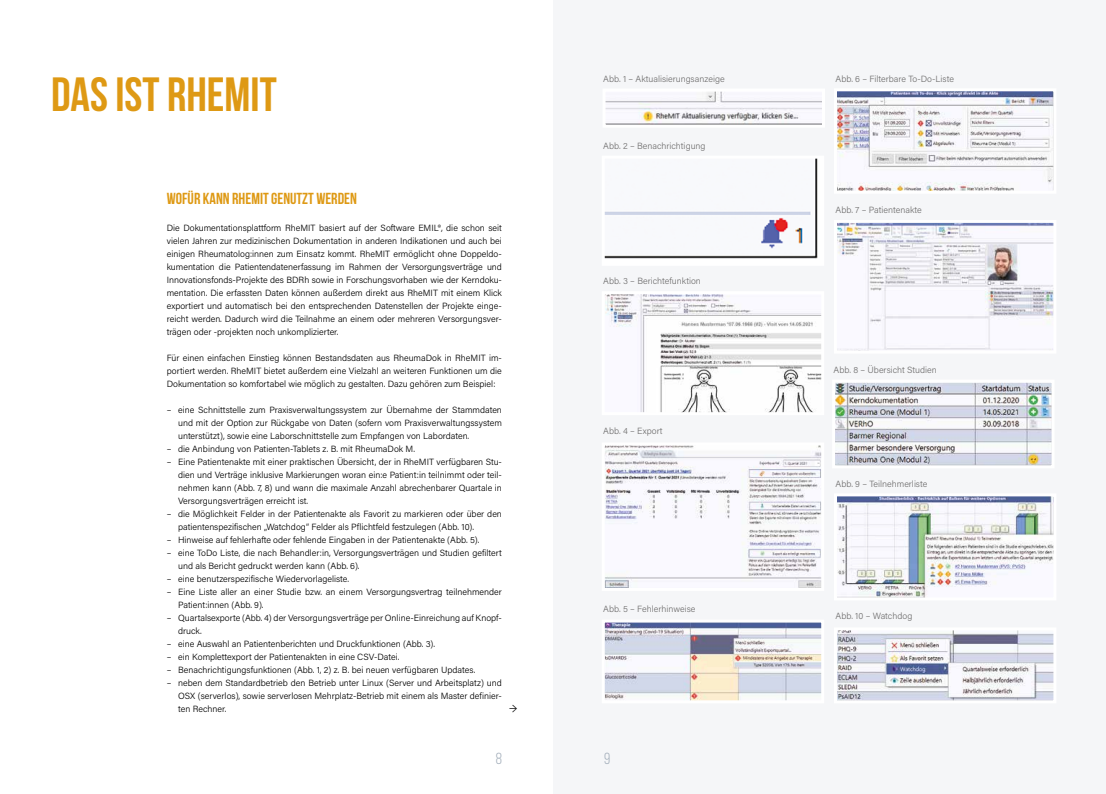
<style>
.page{position:relative;width:1106px;height:794px;background:#fff}
.page>*{position:absolute;margin:0;border:0;box-sizing:border-box;transform-origin:0 0}
.t1{font:700 48px "Bebas Neue";color:#de9914}
.t2{font:700 16px "Bebas Neue";color:#de9914}
.t3{font:16px "Bebas Neue";color:#9da9b6}
.t4{font:9.5px "Acumin Pro";color:#000}
.t5{font:300 9px/13px "Acumin Pro";color:#000;text-align:justify}
.t6{font:300 9px "Acumin Pro";color:#706f6f}
</style>
<div class="page">
<div style="left:553px;top:0;width:553px;height:794px;background:#f5f6f8"></div>
<img style="left:606px;top:92px;width:215px;height:32px">
<div style="left:602px;top:88px;width:223px;height:40px;border:3px solid #fff"></div>
<img style="left:606px;top:160px;width:212px;height:99px">
<img style="left:606px;top:295px;width:214px;height:116px">
<img style="left:606px;top:446px;width:214px;height:141px">
<img style="left:606px;top:623px;width:214px;height:76px">
<div style="left:602px;top:619px;width:222px;height:84px;border:3px solid #fff"></div>
<img style="left:838px;top:92px;width:214px;height:98px">
<div style="left:834px;top:88px;width:222px;height:106px;border:3px solid #fff"></div>
<img style="left:838px;top:224px;width:214px;height:125px">
<div style="left:834px;top:220px;width:222px;height:133px;border:3px solid #fff"></div>
<img style="left:836px;top:383px;width:214px;height:81px">
<div style="left:832px;top:379px;width:222px;height:89px;border:3px solid #fff"></div>
<img style="left:838px;top:631px;width:214px;height:68px">
<div style="left:834px;top:627px;width:222px;height:76px;border:3px solid #fff"></div>
<img style="left:838px;top:497px;width:214px;height:99px">
<div style="left:834px;top:493px;width:222px;height:107px;border:3px solid #fff"></div>
<h1 class="t1" style="left:51px;top:68px;width:227px">DAS IST RHEMIT</h1>
<h2 class="t2" style="left:167px;top:190px;width:192px">WOFÜR KANN RHEMIT GENUTZT WERDEN</h2>
<p class="t5" style="left:167px;top:221px;width:337px">Die Dokumentationsplattform RheMIT basiert auf der Software EMIL®, die schon seit vielen Jahren zur medizinischen Dokumentation in anderen Indikationen und auch bei einigen Rheumatolog:innen zum Einsatz kommt. RheMIT ermöglicht ohne Doppeldo&shy;kumentation die Patientendatenerfassung im Rahmen der Versorgungsverträge und Innovationsfonds-Projekte des BDRh sowie in Forschungsvorhaben wie der Kerndoku&shy;mentation. Die erfassten Daten können außerdem direkt aus RheMIT mit einem Klick exportiert und automatisch bei den entsprechenden Datenstellen der Projekte einge&shy;reicht werden. Dadurch wird die Teilnahme an einem oder mehreren Versorgungsver&shy;trägen oder -projekten noch unkomplizierter.</p>
<p class="t5" style="left:167px;top:351px;width:337px">Für einen einfachen Einstieg können Bestandsdaten aus RheumaDok in RheMIT im&shy;portiert werden. RheMIT bietet außerdem eine Vielzahl an weiteren Funktionen um die Dokumentation so komfortabel wie möglich zu gestalten. Dazu gehören zum Beispiel:</p>
<p class="t5" style="left:178px;top:403px;width:325px;text-indent:-11px">– eine Schnittstelle zum Praxisverwaltungssystem zur Übernahme der Stammdaten und mit der Option zur Rückgabe von Daten (sofern vom Praxisverwaltungssystem unterstützt), sowie eine Laborschnittstelle zum Empfangen von Labordaten.</p>
<p class="t5" style="left:167px;top:442px;width:250px">– die Anbindung von Patienten-Tablets z. B. mit RheumaDok M.</p>
<p class="t5" style="left:178px;top:455px;width:325px;text-indent:-11px">– Eine Patientenakte mit einer praktischen Übersicht, der in RheMIT verfügbaren Stu&shy;dien und Verträge inklusive Markierungen woran ein:e Patient:in teilnimmt oder teil&shy;nehmen kann (Abb. 7, 8) und wann die maximale Anzahl abrechenbarer Quartale in Versorgungsverträgen erreicht ist.</p>
<p class="t5" style="left:178px;top:507px;width:325px;text-indent:-11px">– die Möglichkeit Felder in der Patientenakte als Favorit zu markieren oder über den patientenspezifischen „Watchdog“ Felder als Pflichtfeld festzulegen (Abb. 10).</p>
<p class="t5" style="left:167px;top:533px;width:314px">– Hinweise auf fehlerhafte oder fehlende Eingaben in der Patientenakte (Abb. 5).</p>
<p class="t5" style="left:178px;top:546px;width:325px;text-indent:-11px">– eine ToDo Liste, die nach Behandler:in, Versorgungsverträgen und Studien gefiltert und als Bericht gedruckt werden kann (Abb. 6).</p>
<p class="t5" style="left:167px;top:572px;width:184px">– eine benutzerspezifische Wiedervorlageliste.</p>
<p class="t5" style="left:178px;top:585px;width:325px;text-indent:-11px">– Eine Liste aller an einer Studie bzw. an einem Versorgungsvertrag teilnehmender<br>Patient:innen (Abb. 9).</p>
<p class="t5" style="left:178px;top:611px;width:325px;text-indent:-11px">– Quartalsexporte (Abb. 4) der Versorgungsverträge per Online-Einreichung auf Knopf&shy;druck.</p>
<p class="t5" style="left:167px;top:637px;width:270px">– eine Auswahl an Patientenberichten und Druckfunktionen (Abb. 3).</p>
<p class="t5" style="left:167px;top:650px;width:234px">– ein Komplettexport der Patientenakten in eine CSV-Datei.</p>
<p class="t5" style="left:167px;top:663px;width:310px">– Benachrichtigungsfunktionen (Abb. 1, 2) z. B. bei neuen verfügbaren Updates.</p>
<p class="t5" style="left:178px;top:676px;width:325px;text-indent:-11px">– neben dem Standardbetrieb den Betrieb unter Linux (Server und Arbeitsplatz) und OSX (serverlos), sowie serverlosen Mehrplatz-Betrieb mit einem als Master definier&shy;ten Rechner.</p>
<p class="t4" style="left:509px;top:702px;width:10px">→</p>
<p class="t6" style="left:603px;top:72px;width:123px">Abb. 1 – Aktualisierungsanzeige</p>
<p class="t6" style="left:603px;top:139px;width:104px">Abb. 2 – Benachrichtigung</p>
<p class="t6" style="left:603px;top:275px;width:99px">Abb. 3 – Berichtefunktion</p>
<p class="t6" style="left:603px;top:425px;width:61px">Abb. 4 – Export</p>
<p class="t6" style="left:603px;top:603px;width:94px">Abb. 5 – Fehlerhinweise</p>
<h2 class="t3" style="left:496px;top:750px;width:8px">8</h2>
<h2 class="t3" style="left:604px;top:750px;width:8px">9</h2>
<p class="t6" style="left:835px;top:72px;width:120px">Abb. 6 – Filterbare To-Do-Liste</p>
<p class="t6" style="left:835px;top:204px;width:88px">Abb. 7 – Patientenakte</p>
<p class="t6" style="left:833px;top:363px;width:105px">Abb. 8 – Übersicht Studien</p>
<p class="t6" style="left:835px;top:477px;width:93px">Abb. 9 – Teilnehmerliste</p>
<p class="t6" style="left:835px;top:610px;width:78px">Abb. 10 – Watchdog</p>
</div>
